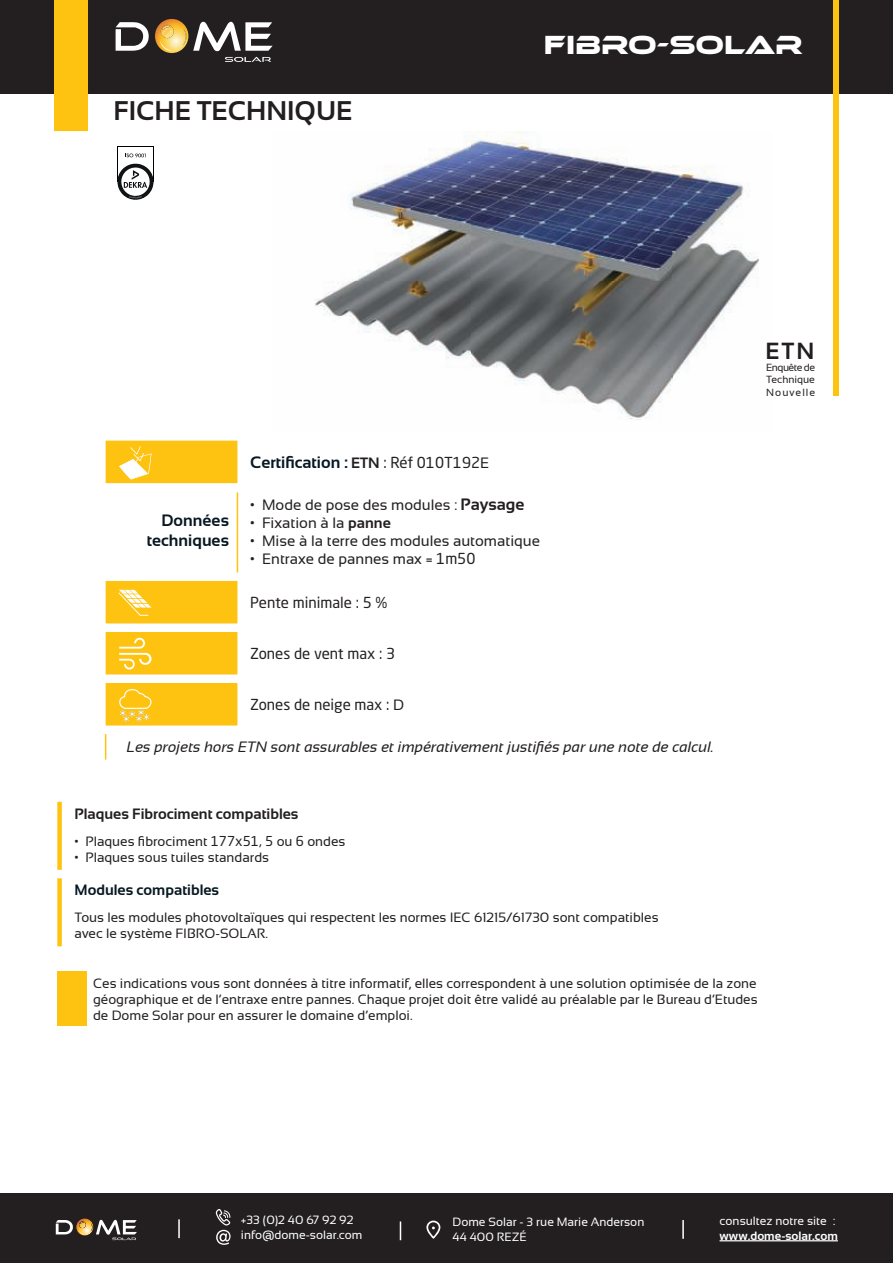
<style>
.page{position:relative;width:893px;height:1263px;background:#fff}
.page>*{position:absolute;margin:0;border:0;box-sizing:border-box;transform-origin:0 0}
.t1{font:700 27px "Sansation";color:#231f20}
.t2{font:27px "Ethnocentric Rg";color:#fff}
.t3{font:700 23.4px "Sansation";color:#231f20}
.t4{font:700 16.5px/19.8px "Sansation";color:#071822;text-align:right}
.t5{font:15px/18px "Sansation";color:#231f20}
.t6{font:italic 15px "Sansation";color:#231f20}
.t7{font:15px "Neo Sans Std";color:#231f20}
.t8{font:700 15px "Sansation";color:#231f20}
.t9{font:700 15px "Sansation";color:#071822}
.t10{font:13.5px/16.2px "Sansation";color:#231f20}
.t11{font:12px/15px "Sansation";color:#fff}
.t12{font:700 12px "Sansation";color:#fff}
.t13{font:10.35px/12.5px "Sansation";color:#231f20;text-align:justify}
.s1{font-size:15px;color:#231f20}
.s2{font-family:"Neo Sans Std";font-weight:400;font-size:15px;color:#231f20}
.s3{font-weight:400;font-size:15px;color:#231f20}
.s4{font-weight:700;font-size:16.5px}
.s5{font-weight:700}
.s6{font-family:"Neo Sans Std"}
.s7{font-family:"Sansation"}
</style>
<div class="page">
<div style="left:0;top:1193px;width:893px;height:70px;background:#231f20"></div>
<svg style="left:56px;top:1218px;width:81px;height:22px"></svg>
<hr style="left:720px;top:1240px;width:118px;height:1px;background:#fff">
<svg style="left:178px;top:1219px;width:2px;height:19px"></svg>
<svg style="left:400px;top:1221px;width:1px;height:19px"></svg>
<svg style="left:682px;top:1220px;width:2px;height:19px"></svg>
<svg style="left:426px;top:1220px;width:14px;height:19px"></svg>
<svg style="left:216px;top:1209px;width:15px;height:36px"></svg>
<div style="left:0;top:0;width:893px;height:94px;background:#231f20"></div>
<svg style="left:116px;top:22px;width:33px;height:29px"></svg>
<svg style="left:193px;top:22px;width:80px;height:29px"></svg>
<svg style="left:225px;top:57px;width:46px;height:5px"></svg>
<img style="left:155px;top:19px;width:32px;height:34px">
<svg style="left:160px;top:25px;width:14px;height:26px"></svg>
<img style="left:183px;top:29px;width:5px;height:17px">
<div style="left:834px;top:0;width:5px;height:396px;background:#fec210"></div>
<div style="left:117px;top:147px;width:37px;height:35px;background:#000001"></div>
<div style="left:118px;top:147px;width:35px;height:34px;background:#fff"></div>
<svg style="left:117px;top:153px;width:37px;height:47px"></svg>
<div style="left:54px;top:0;width:34px;height:131px;background:#fec210"></div>
<img style="left:315px;top:132px;width:444px;height:288px">
<svg style="left:57px;top:802px;width:5px;height:144px"></svg>
<hr style="left:237px;top:492px;width:1px;height:80px;background:#fec210">
<svg style="left:105px;top:734px;width:1px;height:25px"></svg>
<svg style="left:105px;top:441px;width:132px;height:284px"></svg>
<div style="left:57px;top:972px;width:30px;height:54px;background:#fec210"></div>
<h1 class="t1" style="left:114px;top:101px;width:240px">FICHE TECHNIQUE</h1>
<h1 class="t2" style="left:544px;top:31px;width:260px">FIBRO-SOLAR</h1>
<p class="t4" style="left:250px;top:452px;width:240px">Certification : <span class="s1">ETN</span> <span class="s2">: Réf 010T192</span><span class="s3">E</span></p>
<h2 class="t3" style="left:765px;top:343px;width:51px">ETN</h2>
<p class="t13" style="left:766px;top:362px;width:51px">Enquête de Technique Nouvelle</p>
<p class="t5" style="left:250px;top:497px;width:291px">ï Mode de pose des modules : <span class="s4">Paysage<br></span>ï Fixation à la <span class="s5">panne<br></span>ï Mise à la terre des modules automatique ï Entraxe de pannes max = <span class="s6">1m50</span></p>
<p class="t7" style="left:250px;top:596px;width:139px">Pente minimale : 5 %</p>
<p class="t7" style="left:250px;top:647px;width:146px">Zones de vent max : 3</p>
<p class="t7" style="left:250px;top:698px;width:155px">Zones de neige max : <span class="s7">D</span></p>
<p class="t6" style="left:127px;top:739px;width:589px">Les projets hors ETN sont assurables et impérativement justifiés par une note de calcul.</p>
<p class="t4" style="left:147px;top:512px;width:84px">Données techniques</p>
<p class="t8" style="left:75px;top:808px;width:225px">Plaques Fibrociment compatibles</p>
<p class="t10" style="left:75px;top:833px;width:272px">• Plaques fibrociment <span class="s6">177x51, 5</span> ou <span class="s6">6</span> ondes ï Plaques sous tuiles standards</p>
<p class="t9" style="left:75px;top:885px;width:146px">Modules compatibles</p>
<p class="t10" style="left:75px;top:909px;width:586px">Tous les modules photovoltaïques qui respectent les normes IEC 61215/61730 sont compatibles avec le système FIBRO-SOLAR.</p>
<p class="t10" style="left:93px;top:976px;width:666px;text-align:justify">Ces indications vous sont données à titre informatif, elles correspondent à une solution optimisée de la zone géographique et de l’entraxe entre pannes. Chaque projet doit être validé au préalable par le Bureau d’Etudes de Dome Solar pour en assurer le domaine d’emploi.</p>
<p class="t11" style="left:241px;top:1213px;width:123px">+33 (0)2 40 67 92 92 info@dome-solar.com</p>
<p class="t11" style="left:453px;top:1215px;width:193px">Dome Solar - 3 rue Marie Anderson<br>44 400 REZÉ</p>
<p class="t11" style="left:720px;top:1214px;width:117px">consultez notre site :</p>
<p class="t12" style="left:720px;top:1231px;width:120px">www.dome-solar.com</p>
</div>
